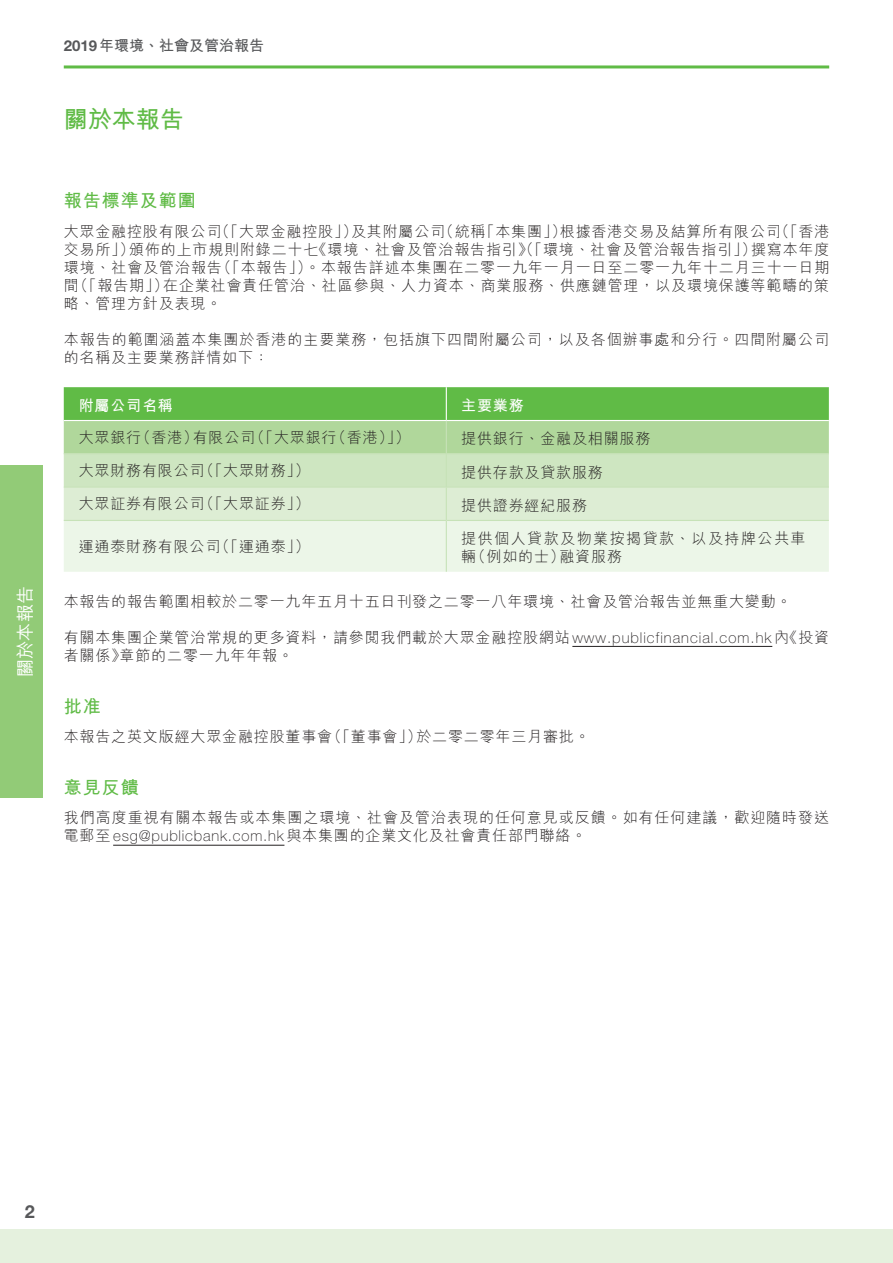
<style>
.page{position:relative;width:893px;height:1263px;background:#fff}
.page>*{position:absolute;margin:0;border:0;box-sizing:border-box;transform-origin:0 0}
.t1{font:700 24px "M Hei HK";color:#60bb46}
.t2{font:700 18px "M Hei HK";letter-spacing:.055em;color:#60bb46}
.t3{font:500 18px "M Hei HK";letter-spacing:.02em;color:#fff}
.t4{font:700 18px "Helvetica Neue LT Std";color:#57585a}
.t5{font:300 15px/18px "M Hei HK";letter-spacing:.055em;color:#231f20}
.t6{font:300 15px/18px "M Hei HK";letter-spacing:.1em;color:#231f20}
.t7{font:700 15px "M Hei HK";color:#57585a}
.t8{font:700 15px "M Hei HK";letter-spacing:.055em;color:#fff}
.s1{font-family:"Helvetica Neue LT Std"}
.s2{font-family:"Helvetica Neue LT Std";font-weight:100}
</style>
<div class="page">
<div style="left:0;top:465px;width:43px;height:333px;background:#92cb77"></div>
<hr style="left:64px;top:65px;width:765px;height:3px;background:#60bb46">
<div style="left:0;top:1229px;width:893px;height:34px;background:#e5f1de"></div>
<svg style="left:64px;top:387px;width:765px;height:185px;background:#bfe1b2"></svg>
<hr style="left:64px;top:453px;width:382px;height:1px;background:#c7e2b8">
<hr style="left:447px;top:453px;width:382px;height:1px;background:#c7e2b8">
<hr style="left:64px;top:487px;width:382px;height:1px;background:#c7e2b8">
<hr style="left:447px;top:487px;width:382px;height:1px;background:#c7e2b8">
<hr style="left:446px;top:387px;width:1px;height:33px;background:#fff">
<hr style="left:446px;top:421px;width:1px;height:33px;background:#c7e2b8">
<hr style="left:446px;top:454px;width:1px;height:33px;background:#c7e2b8">
<hr style="left:446px;top:487px;width:1px;height:33px;background:#c7e2b8">
<hr style="left:446px;top:521px;width:1px;height:51px;background:#c7e2b8">
<hr style="left:64px;top:420px;width:382px;height:1px;background:#fff">
<hr style="left:446px;top:420px;width:383px;height:1px;background:#fff">
<hr style="left:64px;top:520px;width:382px;height:1px;background:#c7e2b8">
<hr style="left:446px;top:520px;width:383px;height:1px;background:#c7e2b8">
<hr style="left:572px;top:646px;width:200px;height:1px;background:#231f20">
<hr style="left:113px;top:845px;width:171px;height:1px;background:#231f20">
<p class="t3" style="left:12px;top:677px;width:93px;rotate:-90deg">關於本報告</p>
<p class="t7" style="left:64px;top:35px;width:202px"><span class="s1">2019</span>年環境、社會及管治報告</p>
<h1 class="t1" style="left:64px;top:101px;width:121px">關於本報告</h1>
<p class="t2" style="left:64px;top:188px;width:134px">報告標準及範圍</p>
<p class="t5" style="left:64px;top:222px;width:767px;text-align:justify">大眾金融控股有限公司（「大眾金融控股」）及其附屬公司（統稱「本集團」）根據香港交易及結算所有限公司（「香港交易所」）頒佈的上市規則附錄二十七《環境、社會及管治報告指引》（「環境、社會及管治報告指引」）撰寫本年度環境、社會及管治報告（「本報告」）。本報告詳述本集團在二零一九年一月一日至二零一九年十二月三十一日期間（「報告期」）在企業社會責任管治、社區參與、人力資本、商業服務、供應鏈管理，以及環境保護等範疇的策略、管理方針及表現。</p>
<p class="t5" style="left:64px;top:330px;width:767px">本報告的範圍涵蓋本集團於香港的主要業務，包括旗下四間附屬公司，以及各個辦事處和分行。四間附屬公司的名稱及主要業務詳情如下：</p>
<p class="t8" style="left:79px;top:394px;width:96px">附屬公司名稱</p>
<p class="t8" style="left:461px;top:394px;width:64px">主要業務</p>
<p class="t5" style="left:79px;top:428px;width:333px">大眾銀行（香港）有限公司（「大眾銀行（香港）」）</p>
<p class="t5" style="left:461px;top:429px;width:191px">提供銀行、金融及相關服務</p>
<p class="t5" style="left:79px;top:461px;width:233px">大眾財務有限公司（「大眾財務」）</p>
<p class="t5" style="left:461px;top:462px;width:143px">提供存款及貸款服務</p>
<p class="t5" style="left:79px;top:494px;width:233px">大眾証券有限公司（「大眾証券」）</p>
<p class="t5" style="left:461px;top:496px;width:127px">提供證券經紀服務</p>
<p class="t5" style="left:79px;top:537px;width:233px">運通泰財務有限公司（「運通泰」）</p>
<p class="t6" style="left:461px;top:529px;width:346px">提供個人貸款及物業按揭貸款、以及持牌公共車輛（例如的士）融資服務</p>
<p class="t5" style="left:64px;top:592px;width:729px">本報告的報告範圍相較於二零一九年五月十五日刊發之二零一八年環境、社會及管治報告並無重大變動。</p>
<p class="t5" style="left:64px;top:628px;width:767px">有關本集團企業管治常規的更多資料，請參閱我們載於大眾金融控股網站 <span class="s2">www.publicfinancial.com.hk</span> 內《投資者關係》章節的二零一九年年報。</p>
<p class="t2" style="left:64px;top:693px;width:39px">批准</p>
<p class="t5" style="left:64px;top:727px;width:527px">本報告之英文版經大眾金融控股董事會（「董事會」）於二零二零年三月審批。</p>
<p class="t2" style="left:64px;top:774px;width:77px">意見反饋</p>
<p class="t5" style="left:64px;top:808px;width:767px">我們高度重視有關本報告或本集團之環境、社會及管治表現的任何意見或反饋。如有任何建議，歡迎隨時發送電郵至 <span class="s2">esg@publicbank.com.hk</span> 與本集團的企業文化及社會責任部門聯絡。</p>
<p class="t4" style="left:25px;top:1200px;width:12px">2</p>
</div>
